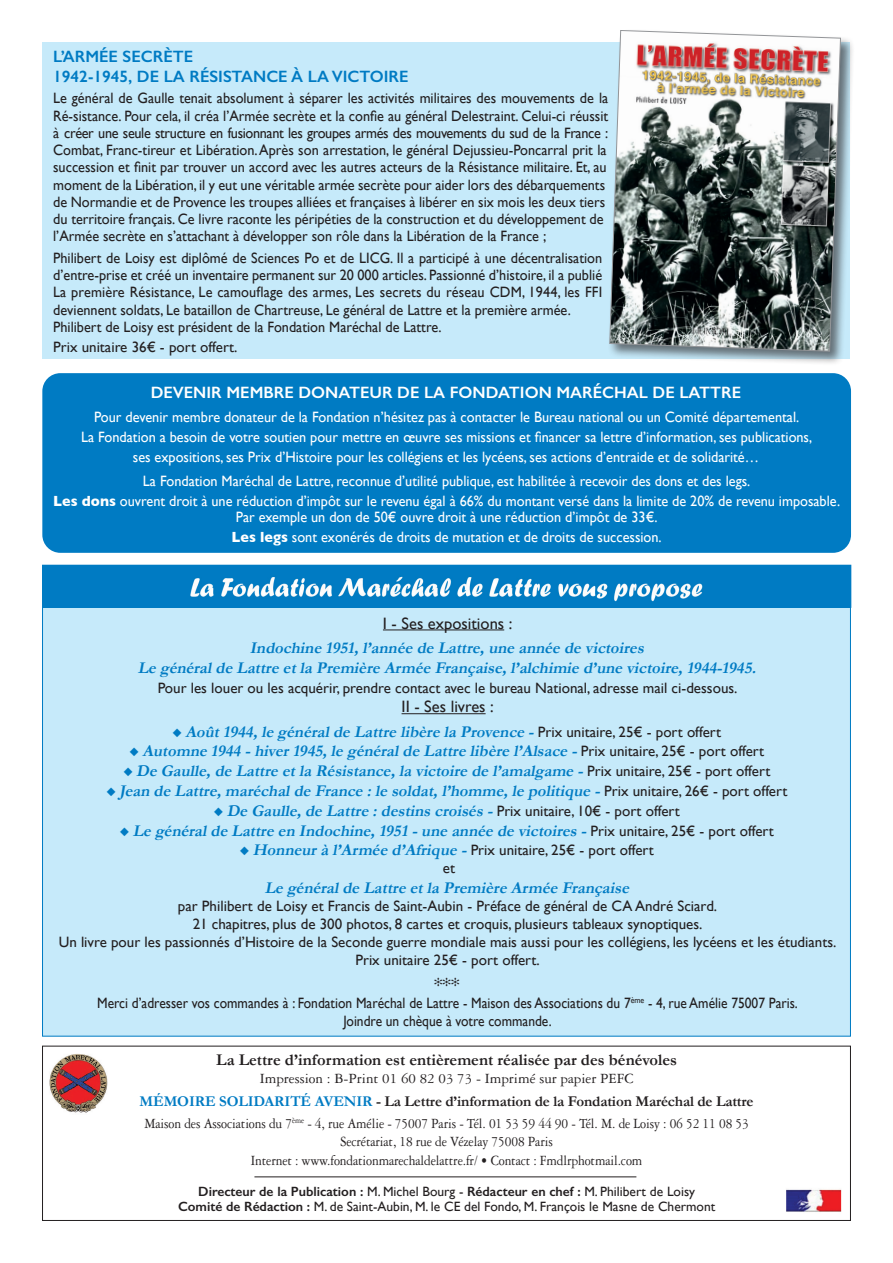
<style>
.page{position:relative;width:893px;height:1263px;background:#fff}
.page>*{position:absolute;margin:0;border:0;box-sizing:border-box;transform-origin:0 0}
.t1{font:italic 700 16.5px/19.8px "Garamond";color:#007bc3;text-align:center}
.t2{font:700 16.5px "Garamond";color:#231f20}
.t3{font:600 16.5px "Gill Sans";color:#fff}
.t4{font:600 16.5px/19.8px "Gill Sans";color:#007bc3}
.t5{font:16.5px "Gill Sans";color:#231f20}
.t6{font:15px/17.2px "Gill Sans";color:#231f20;scale:.95 1}
.t7{font:15px/20px "Gill Sans";color:#fff;text-align:center;scale:.95 1}
.t8{font:15px/18px "Gill Sans";color:#231f20;text-align:center}
.t9{font:15px/18.5px "Garamond 3 LT Std";letter-spacing:-.01em;color:#231f20;text-align:center;scale:.9 1}
.t10{font:15px/18px "Gill Sans";color:#231f20;text-align:center;scale:.9 1}
.t11{font:700 15px "Garamond";letter-spacing:-.01em;color:#231f20}
.t12{font:15px "Garamond 3 LT Std";letter-spacing:-.01em;color:#231f20}
.t13{font:13.5px/15px "Gill Sans";color:#231f20;text-align:center}
.t14{font:12px "Zapf Dingbats ITC";color:#231f20}
.s1{font-weight:700}
.s2{font-family:"Gill Sans";font-weight:400;font-style:normal;font-size:15px;color:#231f20}
.s3{color:#007bc3}
.s4{font-family:"Garamond";font-weight:700;font-style:italic;font-size:16.5px;color:#007bc3}
.s5{font-weight:600}
</style>
<div class="page">
<div style="left:42px;top:1046px;width:809px;height:175px;border:1px solid #231f20"></div>
<hr style="left:254px;top:1176px;width:382px;height:1px;background:#231f20">
<img style="left:49px;top:1054px;width:59px;height:59px">
<img style="left:786px;top:1189px;width:56px;height:23px">
<div style="left:42px;top:565px;width:809px;height:471px;background:#c6eafa;border:1px solid #007bc3"></div>
<img style="left:44px;top:567px;width:805px;height:38px">
<div style="left:42px;top:565px;width:809px;height:42px;border:1px solid #007bc3"></div>
<hr style="left:383px;top:629px;width:121px;height:1px;background:#231f20">
<hr style="left:402px;top:713px;width:84px;height:1px;background:#231f20">
<div style="left:42px;top:373px;width:809px;height:180px;background:#007bc3;border-radius:18px"></div>
<div style="left:43px;top:43px;width:807px;height:316px;background:#c6eafa"></div>
<div style="left:608px;top:28px;width:247px;height:337px;background:#231f20;opacity:.6"></div>
<svg style="left:609px;top:30px;width:232px;height:322px;background:#7d7e7c"></svg>
<p class="t4" style="left:53px;top:46px;width:357px">L’ARMÉE SECRÈTE<br>1942-1945, DE LA RÉSISTANCE À LA VICTOIRE</p>
<p class="t6" style="left:53px;top:89px;width:586px">Le général de Gaulle tenait absolument à séparer les activités militaires des mouvements de la Ré-sistance. Pour cela, il créa l’Armée secrète et la confie au général Delestraint. Celui-ci réussit à créer une seule structure en fusionnant les groupes armés des mouvements du sud de la France :<br>Combat, Franc-tireur et Libération. Après son arrestation, le général Dejussieu-Poncarral prit la succession et finit par trouver un accord avec les autres acteurs de la Résistance militaire. Et, au moment de la Libération, il y eut une véritable armée secrète pour aider lors des débarquements de Normandie et de Provence les troupes alliées et françaises à libérer en six mois les deux tiers du territoire français. Ce livre raconte les péripéties de la construction et du développement de l’Armée secrète en s’attachant à développer son rôle dans la Libération de la France ;</p>
<p class="t6" style="left:53px;top:249px;width:579px">Philibert de Loisy est diplômé de Sciences Po et de LICG. Il a participé à une décentralisation d’entre-prise et créé un inventaire permanent sur 20 000 articles. Passionné d’histoire, il a publié La première Résistance, Le camouflage des armes, Les secrets du réseau CDM, 1944, les FFI deviennent soldats, Le bataillon de Chartreuse, Le général de Lattre et la première armée.<br>Philibert de Loisy est président de la Fondation Maréchal de Lattre.</p>
<p class="t8" style="left:53px;top:338px;width:186px">Prix unitaire 36€ - port offert.</p>
<p class="t3" style="left:151px;top:382px;width:592px">DEVENIR MEMBRE DONATEUR DE LA FONDATION MARÉCHAL DE LATTRE</p>
<p class="t7" style="left:81px;top:407px;width:771px">Pour devenir membre donateur de la Fondation n’hésitez pas à contacter le Bureau national ou un Comité départemental.<br>La Fondation a besoin de votre soutien pour mettre en œuvre ses missions et financer sa lettre d’information, ses publications, ses expositions, ses Prix d’Histoire pour les collégiens et les lycéens, ses actions d’entraide et de solidarité…</p>
<p class="t7" style="left:53px;top:471px;width:830px">La Fondation Maréchal de Lattre, reconnue d’utilité publique, est habilitée à recevoir des dons et des legs.<br><span class="s1">Les dons</span> ouvrent droit à une réduction d’impôt sur le revenu égal à 66% du montant versé dans la limite de 20% de revenu imposable.</p>
<p class="t7" style="left:232px;top:507px;width:454px;text-align:left">Par exemple un don de 50€ ouvre droit à une réduction d’impôt de 33€.<br><span class="s1">Les legs</span> sont exonérés de droits de mutation et de droits de succession.</p>
<p class="t5" style="left:383px;top:613px;width:131px">I - Ses expositions :</p>
<p class="t1" style="left:138px;top:637px;width:623px">Indochine 1951,l’année de Lattre,une année de victoires<br>Le généralde Lattre etla Première Armée Française,l’alchimie d’une victoire,1944-1945.</p>
<p class="t8" style="left:158px;top:678px;width:581px">Pour les louer ou les acquérir, prendre contact avec le bureau National, adresse mail ci-dessous.</p>
<p class="t5" style="left:402px;top:697px;width:94px">II - Ses livres :</p>
<p class="t1" style="left:173px;top:721px;width:550px">◆ Août1944,le généralde Lattre libère la Provence -<span class="s2">P r i x u n i t a i r e , 2 5 € - p o r t o ffe r t</span></p>
<p class="t1" style="left:130px;top:741px;width:636px">◆ Automne 1944 -hiver1945,le généralde Lattre libère l’Alsace -<span class="s2">P r i x u n i t a i r e , 2 5 € - p o r t o ffe r t</span></p>
<p class="t1" style="left:123px;top:761px;width:648px">◆ De Gaulle,de Lattre etla Résistance,la victoire de l’amalgame -<span class="s2">P r i x u n i t a i r e , 2 5 € - p o r t o ffe r t</span></p>
<p class="t1" style="left:106px;top:780px;width:682px">◆ Jean de Lattre,maréchalde France :le soldat,l’homme,le politique -<span class="s2">P r i x u n i t a i r e , 2 6 € - p o r t o ffe r t</span></p>
<p class="t1" style="left:214px;top:800px;width:467px">◆ De Gaulle,de Lattre :destins croisés -<span class="s2">P r i x u n i t a i r e , 1 0 € - p o r t o ffe r t</span></p>
<p class="t1" style="left:120px;top:820px;width:655px">◆ Le généralde Lattre en Indochine,1951 -une année de victoires -<span class="s2">P r i x u n i t a i r e , 2 5 € - p o r t o ffe r t</span></p>
<p class="t8" style="left:240px;top:841px;width:415px"><span class="s3">◆</span> <span class="s4">Honneurà l’Armée d’Afrique -</span>Prix unitaire, 25€ - port offert et</p>
<p class="t1" style="left:265px;top:878px;width:369px">Le généralde Lattre etla Première Armée Française</p>
<p class="t8" style="left:59px;top:897px;width:779px">par Philibert de Loisy et Francis de Saint-Aubin - Préface de général de CA André Sciard.<br>21 chapitres, plus de 300 photos, 8 cartes et croquis, plusieurs tableaux synoptiques.<br>Un livre pour les passionnés d’Histoire de la Seconde guerre mondiale mais aussi pour les collégiens, les lycéens et les étudiants.<br>Prix unitaire 25€ - port offert.</p>
<p class="t14" style="left:434px;top:976px;width:27px">✻✻✻</p>
<p class="t10" style="left:97px;top:994px;width:780px">Merci d’adresser vos commandes à : Fondation Maréchal de Lattre - Maison des Associations du 7<sup>ème</sup> - 4, rue Amélie 75007 Paris.<br>Joindre un chèque à votre commande.</p>
<p class="t2" style="left:216px;top:1050px;width:462px">La Lettre d’information est entièrement réalisée par des bénévoles</p>
<p class="t12" style="left:260px;top:1071px;width:375px">Impression : B-Print 01 60 82 03 73 - Imprimé sur papier PEFC</p>
<p class="t11" style="left:140px;top:1092px;width:615px"><span class="s3">MÉMOIRE SOLIDARITÉ AVENIR</span> - La Lettre d’information de la Fondation Maréchal de Lattre</p>
<p class="t9" style="left:144px;top:1114px;width:673px">Maison des Associations du 7<sup>ème</sup> - 4, rue Amélie - 75007 Paris - Tél. 01 53 59 44 90 - Tél. M. de Loisy : 06 52 11 08 53<br>Secrétariat, 18 rue de Vézelay 75008 Paris<br>Internet : www.fondationmarechaldelattre.fr/ • Contact : Fmdlrphotmail.com</p>
<p class="t13" style="left:178px;top:1183px;width:539px"><span class="s5">Directeur de la Publication :</span> M. Michel Bourg - <span class="s5">Rédacteur en chef :</span> M. Philibert de Loisy<br><span class="s5">Comité de Rédaction :</span> M. de Saint-Aubin, M. le CE del Fondo, M. François le Masne de Chermont</p>
</div>
